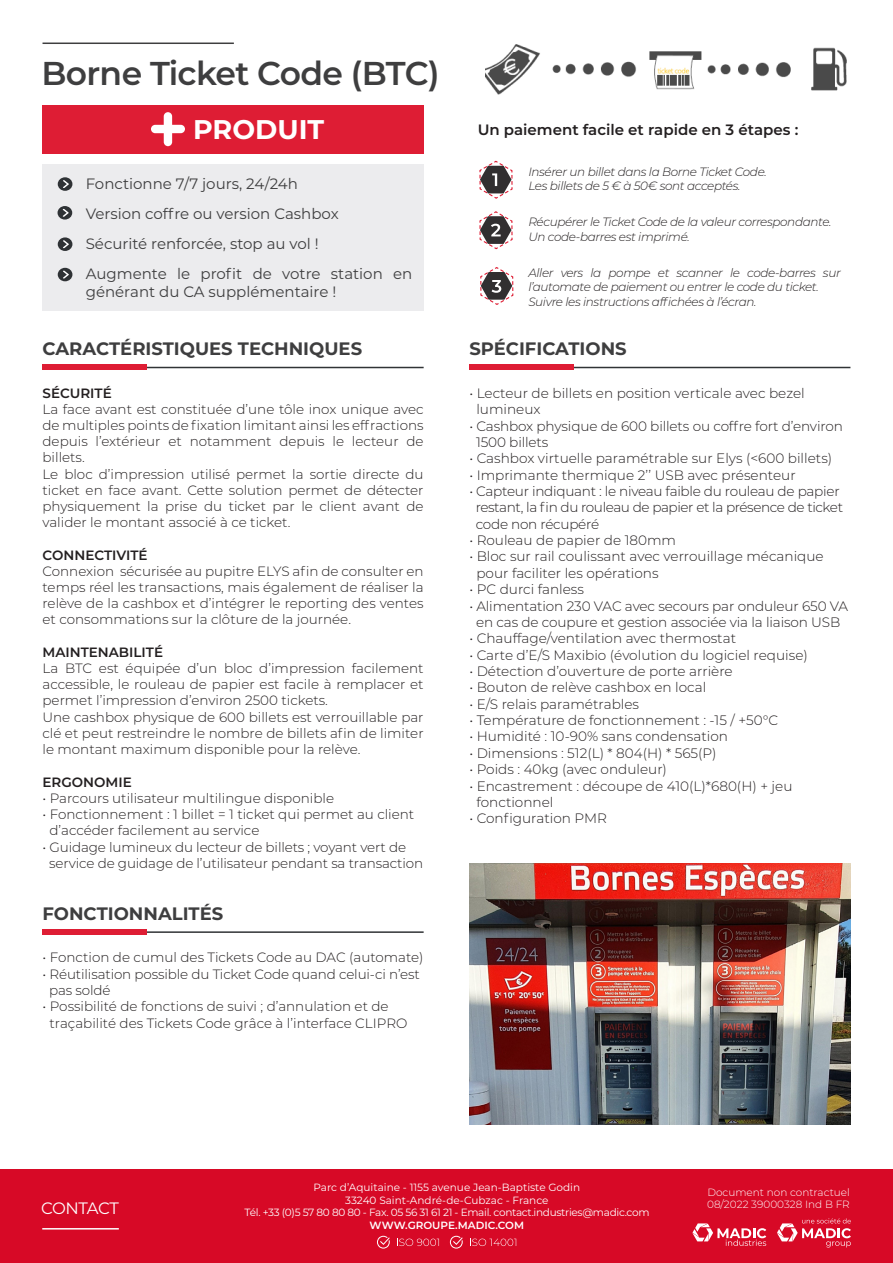
<style>
.page{position:relative;width:893px;height:1263px;background:#fff}
.page>*{position:absolute;margin:0;border:0;box-sizing:border-box;transform-origin:0 0}
.t1{font:600 33px "Montserrat";letter-spacing:-.025em;color:#3e3e3f}
.t2{font:700 27px "Montserrat";color:#fff}
.t3{font:700 18px "Montserrat";color:#3e3e3f}
.t4{font:16.5px "Montserrat";letter-spacing:-.04em;color:#fff}
.t5{font:15px/18px "Montserrat";color:#3e3e3f}
.gris_clair_italic{font:600 15px "Montserrat";color:#231f20}
.paragraphe_technique{font:300 13.65px/16.4px "Montserrat";color:#231f20}
.paragraphe_technique-2{font:300 13.65px/16.4px "Montserrat";letter-spacing:-.03em;color:#231f20}
.t6{font:300 13.5px/16.2px "Montserrat";color:#231f20;text-align:justify}
.t7{font:600 13.5px "Montserrat";color:#231f20}
.gris_clair_italic-2{font:italic 300 12px/14.4px "Montserrat";letter-spacing:-.03em;color:#231f20}
.t8{font:10.5px "Montserrat";letter-spacing:-.01em;color:#fff}
.t9{font:10.5px "Montserrat";letter-spacing:-.03em;color:#fff}
.t10{font:300 10.5px "Montserrat";color:#fff}
.t11{font:600 10.5px "Montserrat";color:#fff}
.s1{font-size:13.65px}
</style>
<div class="page">
<hr style="left:43px;top:43px;width:191px;height:1px;background:#3e3e3f">
<hr style="left:471px;top:367px;width:379px;height:1px;background:#313436">
<div style="left:469px;top:364px;width:105px;height:6px;background:#de1d34"></div>
<hr style="left:44px;top:367px;width:380px;height:1px;background:#313436">
<div style="left:43px;top:364px;width:104px;height:6px;background:#de1d34"></div>
<div style="left:0;top:1169px;width:893px;height:94px;background:#d70926"></div>
<div style="left:43px;top:165px;width:381px;height:146px;background:#ececee"></div>
<div style="left:43px;top:105px;width:381px;height:48px;background:#de1d34"></div>
<svg style="left:151px;top:112px;width:34px;height:34px"></svg>
<div style="left:58px;top:177px;width:14px;height:14px;background:#2f3235;border-radius:50%"></div>
<svg style="left:63px;top:180px;width:6px;height:8px"></svg>
<div style="left:58px;top:206px;width:14px;height:14px;background:#2f3235;border-radius:50%"></div>
<svg style="left:63px;top:209px;width:6px;height:8px"></svg>
<div style="left:58px;top:237px;width:14px;height:14px;background:#2f3235;border-radius:50%"></div>
<svg style="left:63px;top:240px;width:6px;height:8px"></svg>
<div style="left:58px;top:268px;width:14px;height:13px;background:#2f3235;border-radius:50%"></div>
<svg style="left:63px;top:271px;width:6px;height:7px"></svg>
<img style="left:485px;top:44px;width:362px;height:51px">
<svg style="left:480px;top:267px;width:34px;height:38px"></svg>
<svg style="left:479px;top:211px;width:34px;height:39px"></svg>
<svg style="left:479px;top:160px;width:34px;height:39px"></svg>
<img style="left:469px;top:863px;width:382px;height:261px">
<hr style="left:44px;top:931px;width:380px;height:2px;background:#313436">
<div style="left:43px;top:929px;width:104px;height:5px;background:#de1d34"></div>
<hr style="left:42px;top:1228px;width:77px;height:1px;background:#fff">
<svg style="left:777px;top:1218px;width:74px;height:29px"></svg>
<svg style="left:692px;top:1223px;width:74px;height:23px"></svg>
<svg style="left:377px;top:1236px;width:13px;height:12px"></svg>
<svg style="left:397px;top:1238px;width:42px;height:8px"></svg>
<svg style="left:470px;top:1238px;width:46px;height:8px"></svg>
<svg style="left:450px;top:1236px;width:13px;height:12px"></svg>
<p class="t1" style="left:41px;top:50px;width:400px">Borne Ticket Code (BTC)</p>
<p class="t2" style="left:193px;top:110px;width:133px">PRODUIT</p>
<p class="t5" style="left:86px;top:174px;width:214px">Fonctionne 7/7 jours, 24/24h</p>
<p class="t5" style="left:86px;top:204px;width:254px">Version coffre ou version Cashbox</p>
<p class="t5" style="left:86px;top:234px;width:234px">Sécurité renforcée, stop au vol !</p>
<p class="t5" style="left:86px;top:264px;width:328px">Augmente le profit de votre station en générant du CA supplémentaire !</p>
<p class="gris_clair_italic" style="left:478px;top:119px;width:322px">Un paiement facile et rapide en 3 étapes :</p>
<p class="gris_clair_italic-2" style="left:528px;top:164px;width:240px">Insérer un billet dans la Borne Ticket Code.</p>
<p class="gris_clair_italic-2" style="left:528px;top:179px;width:214px">Les billets de 5 € à 50€ sont acceptés.</p>
<p class="gris_clair_italic-2" style="left:528px;top:215px;width:305px">Récupérer le Ticket Code de la valeur correspondante.</p>
<p class="gris_clair_italic-2" style="left:528px;top:229px;width:163px">Un code-barres est imprimé.</p>
<p class="gris_clair_italic-2" style="left:528px;top:265px;width:314px">Aller vers la pompe et scanner le code-barres sur l’automate de paiement ou entrer le code du ticket.</p>
<p class="gris_clair_italic-2" style="left:528px;top:294px;width:230px">Suivre les instructions affichées à l’écran.</p>
<p class="t3" style="left:43px;top:336px;width:321px">CARACTÉRISTIQUES TECHNIQUES</p>
<p class="t3" style="left:469px;top:336px;width:159px">SPÉCIFICATIONS</p>
<p class="paragraphe_technique" style="left:476px;top:384px;width:330px;text-indent:-7px">• Lecteur de billets en position verticale avec bezel lumineux</p>
<p class="paragraphe_technique" style="left:476px;top:417px;width:368px;text-indent:-7px">• Cashbox physique de 600 billets ou coffre fort d’environ<br>1500 billets</p>
<p class="paragraphe_technique" style="left:469px;top:450px;width:364px">• Cashbox virtuelle paramétrable sur Elys (&lt;600 billets)</p>
<p class="paragraphe_technique" style="left:469px;top:466px;width:328px">• Imprimante thermique 2’’ USB avec présenteur</p>
<p class="paragraphe_technique-2" style="left:476px;top:482px;width:369px;text-indent:-6px">• Capteur indiquant : le niveau faible du rouleau de papier restant, la fin du rouleau de papier et la présence de ticket code non récupéré</p>
<p class="paragraphe_technique" style="left:469px;top:532px;width:208px">• Rouleau de papier de 180mm</p>
<p class="paragraphe_technique" style="left:476px;top:548px;width:349px;text-indent:-7px">• Bloc sur rail coulissant avec verrouillage mécanique pour faciliter les opérations</p>
<p class="paragraphe_technique" style="left:469px;top:581px;width:116px">• PC durci fanless</p>
<p class="paragraphe_technique" style="left:469px;top:597px;width:380px;text-align:center">• Alimentation 230 VAC avec secours par onduleur 650 VA en cas de coupure et gestion associée via la liaison USB</p>
<p class="paragraphe_technique" style="left:469px;top:630px;width:268px">• Chauffage/ventilation avec thermostat</p>
<p class="paragraphe_technique" style="left:469px;top:646px;width:340px">• Carte d’E/S Maxibio (évolution du logiciel requise)</p>
<p class="paragraphe_technique" style="left:469px;top:662px;width:265px">• Détection d’ouverture de porte arrière</p>
<p class="paragraphe_technique" style="left:469px;top:679px;width:238px">• Bouton de relève cashbox en local</p>
<p class="paragraphe_technique" style="left:469px;top:695px;width:171px">• E/S relais paramétrables</p>
<p class="paragraphe_technique" style="left:469px;top:712px;width:311px">• Température de fonctionnement : -15 / +50°C</p>
<p class="paragraphe_technique" style="left:469px;top:728px;width:260px">• Humidité : 10-90% sans condensation</p>
<p class="paragraphe_technique" style="left:469px;top:744px;width:249px">• Dimensions : 512(L) * 804(H) * 565(P)</p>
<p class="paragraphe_technique" style="left:469px;top:761px;width:199px">• Poids : 40kg (avec onduleur)</p>
<p class="paragraphe_technique" style="left:476px;top:777px;width:318px;text-indent:-7px">• Encastrement : découpe de 410(L)*680(H) + jeu fonctionnel</p>
<p class="paragraphe_technique" style="left:469px;top:810px;width:139px">• Configuration PMR</p>
<p class="t7" style="left:43px;top:383px;width:71px">SÉCURITÉ</p>
<p class="t6" style="left:43px;top:400px;width:383px">La face avant est constituée d’une tôle inox unique avec de multiples points de fixation limitant ainsi les effractions depuis l’extérieur et notamment depuis le lecteur de billets.</p>
<p class="t6" style="left:43px;top:465px;width:383px">Le bloc d’impression utilisé permet la sortie directe du ticket en face avant. Cette solution permet de détecter physiquement la prise du ticket par le client avant de valider le montant associé à ce ticket.</p>
<p class="t7" style="left:43px;top:545px;width:107px">CONNECTIVITÉ</p>
<p class="t6" style="left:43px;top:562px;width:383px">Connexion sécurisée au pupitre ELYS afin de consulter en temps réel les transactions, mais également de réaliser la relève de la cashbox et d’intégrer le reporting des ventes et consommations sur la clôture de la journée.</p>
<p class="t7" style="left:43px;top:642px;width:122px">MAINTENABILITÉ</p>
<p class="t6" style="left:43px;top:660px;width:383px">La BTC est équipée d’un bloc d’impression facilement accessible, le rouleau de papier est facile à remplacer et permet l’impression d’environ 2500 tickets.</p>
<p class="t6" style="left:43px;top:708px;width:383px">Une cashbox physique de 600 billets est verrouillable par clé et peut restreindre le nombre de billets afin de limiter le montant maximum disponible pour la relève.</p>
<p class="t7" style="left:43px;top:772px;width:91px">ERGONOMIE</p>
<p class="t6" style="left:43px;top:789px;width:293px"><span class="s1">•</span> Parcours utilisateur multilingue disponible</p>
<p class="t6" style="left:49px;top:806px;width:366px;text-indent:-7px"><span class="s1">•</span> Fonctionnement : 1 billet = 1 ticket qui permet au client d’accéder facilement au service</p>
<p class="t6" style="left:49px;top:838px;width:375px;text-indent:-7px"><span class="s1">•</span> Guidage lumineux du lecteur de billets ; voyant vert de service de guidage de l’utilisateur pendant sa transaction</p>
<p class="t3" style="left:43px;top:900px;width:182px">FONCTIONNALITÉS</p>
<p class="t6" style="left:43px;top:949px;width:383px"><span class="s1">•</span> Fonction de cumul des Tickets Code au DAC (automate)</p>
<p class="t6" style="left:49px;top:965px;width:372px;text-indent:-7px"><span class="s1">•</span> Réutilisation possible du Ticket Code quand celui-ci n’est pas soldé</p>
<p class="t6" style="left:49px;top:998px;width:359px;text-indent:-7px"><span class="s1">•</span> Possibilité de fonctions de suivi ; d’annulation et de traçabilité des Tickets Code grâce à l’interface CLIPRO</p>
<p class="t4" style="left:41px;top:1197px;width:79px">CONTACT</p>
<p class="t8" style="left:314px;top:1180px;width:268px">Parc d’Aquitaine - 1155 avenue Jean-Baptiste Godin</p>
<p class="t8" style="left:345px;top:1193px;width:205px">33240 Saint-André-de-Cubzac - France</p>
<p class="t9" style="left:244px;top:1205px;width:407px">Tél. +33 (0)5 57 80 80 80 - Fax. 05 56 31 61 21 - Email. contact.industries@madic.com</p>
<p class="t11" style="left:370px;top:1218px;width:156px">WWW.GROUPE.MADIC.COM</p>
<p class="t10" style="left:707px;top:1185px;width:144px">Document non contractuel</p>
<p class="t10" style="left:707px;top:1197px;width:144px">08/2022 39000328 Ind B FR</p>
</div>
